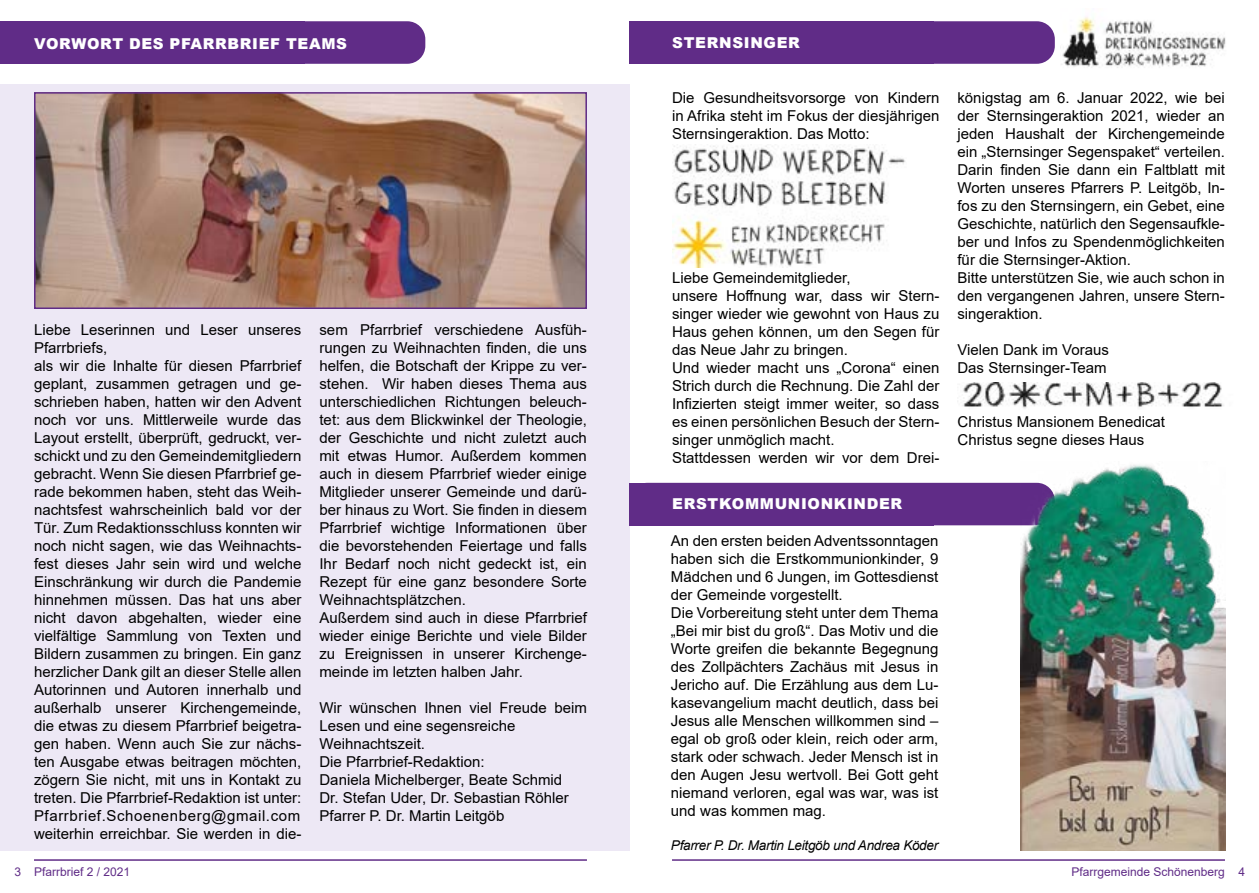
<style>
.page{position:relative;width:1259px;height:893px;background:#fff}
.page>*{position:absolute;margin:0;border:0;box-sizing:border-box;transform-origin:0 0}
.t1{font:15px/18px "Arial";color:#000}
.t2{font:900 15px "Arial";letter-spacing:.045em;color:#fff}
.t3{font:italic 13.5px "Arial";letter-spacing:-.02em;color:#000}
.t4{font:12px "Arial";color:#602c87}
</style>
<div class="page">
<hr style="left:34px;top:859px;width:553px;height:2px;background:#602c87">
<hr style="left:672px;top:859px;width:553px;height:2px;background:#602c87">
<div style="left:0;top:21px;width:425px;height:43px;background:#602c87;border-radius:18px"></div>
<div style="left:0;top:21px;width:305px;height:43px;background:#602c87"></div>
<div style="left:0;top:84px;width:629px;height:766px;background:#ede8f5"></div>
<div style="left:629px;top:21px;width:425px;height:43px;background:#602c87;border-radius:18px"></div>
<div style="left:629px;top:21px;width:305px;height:43px;background:#602c87"></div>
<img style="left:37px;top:95px;width:547px;height:211px">
<div style="left:34px;top:92px;width:553px;height:217px;border:2px solid #602c87"></div>
<img style="left:1060px;top:17px;width:166px;height:51px">
<img style="left:672px;top:145px;width:234px;height:123px">
<img style="left:957px;top:382px;width:267px;height:27px">
<div style="left:629px;top:483px;width:425px;height:42px;background:#602c87;border-radius:18px"></div>
<div style="left:629px;top:483px;width:305px;height:42px;background:#602c87"></div>
<img style="left:1020px;top:465px;width:205px;height:385px">
<p class="t2" style="left:34px;top:33px;width:314px">VORWORT DES PFARRBRIEF TEAMS</p>
<p class="t2" style="left:672px;top:32px;width:129px">STERNSINGER</p>
<p class="t1" style="left:34px;top:320px;width:269px">Liebe Leserinnen und Leser unseres Pfarrbriefs,<br>als wir die Inhalte für diesen Pfarrbrief geplant, zusammen getragen und ge&shy;schrieben haben, hatten wir den Advent noch vor uns. Mittlerweile wurde das Layout erstellt, überprüft, gedruckt, ver&shy;schickt und zu den Gemeindemitgliedern gebracht. Wenn Sie diesen Pfarrbrief ge&shy;rade bekommen haben, steht das Weih&shy;nachtsfest wahrscheinlich bald vor der Tür. Zum Redaktionsschluss konnten wir noch nicht sagen, wie das Weihnachts&shy;fest dieses Jahr sein wird und welche Einschränkung wir durch die Pandemie hinnehmen müssen. Das hat uns aber nicht davon abgehalten, wieder eine vielfältige Sammlung von Texten und Bildern zusammen zu bringen. Ein ganz herzlicher Dank gilt an dieser Stelle allen Autorinnen und Autoren innerhalb und außerhalb unserer Kirchengemeinde, die etwas zu diesem Pfarrbrief beigetra&shy;gen haben. Wenn auch Sie zur nächs&shy;ten Ausgabe etwas beitragen möchten, zögern Sie nicht, mit uns in Kontakt zu treten. Die Pfarrbrief-Redaktion ist unter:<br>Pfarrbrief.Schoenenberg@gmail.com weiterhin erreichbar. Sie werden in die-</p>
<p class="t1" style="left:319px;top:320px;width:269px">sem Pfarrbrief verschiedene Ausfüh&shy;rungen zu Weihnachten finden, die uns helfen, die Botschaft der Krippe zu ver&shy;stehen. Wir haben dieses Thema aus unterschiedlichen Richtungen beleuch&shy;tet: aus dem Blickwinkel der Theologie, der Geschichte und nicht zuletzt auch mit etwas Humor. Außerdem kommen auch in diesem Pfarrbrief wieder einige Mitglieder unserer Gemeinde und darü&shy;ber hinaus zu Wort. Sie finden in diesem Pfarrbrief wichtige Informationen über die bevorstehenden Feiertage und falls Ihr Bedarf noch nicht gedeckt ist, ein Rezept für eine ganz besondere Sorte Weihnachtsplätzchen.<br>Außerdem sind auch in diese Pfarrbrief wieder einige Berichte und viele Bilder zu Ereignissen in unserer Kirchenge&shy;meinde im letzten halben Jahr.</p>
<p class="t1" style="left:319px;top:698px;width:269px">Wir wünschen Ihnen viel Freude beim<br>Lesen und eine segensreiche<br>Weihnachtszeit.<br>Die Pfarrbrief-Redaktion:<br>Daniela Michelberger, Beate Schmid<br>Dr. Stefan Uder, Dr. Sebastian Röhler<br>Pfarrer P. Dr. Martin Leitgöb</p>
<p class="t1" style="left:672px;top:89px;width:269px;text-align:justify">Die Gesundheitsvorsorge von Kindern in Afrika steht im Fokus der diesjährigen Sternsingeraktion. Das Motto:</p>
<p class="t1" style="left:672px;top:269px;width:269px">Liebe Gemeindemitglieder,<br>unsere Hoffnung war, dass wir Stern&shy;singer wieder wie gewohnt von Haus zu Haus gehen können, um den Segen für das Neue Jahr zu bringen.<br>Und wieder macht uns „Corona“ einen Strich durch die Rechnung. Die Zahl der Infizierten steigt immer weiter, so dass es einen persönlichen Besuch der Stern&shy;singer unmöglich macht.<br>Stattdessen werden wir vor dem Drei-</p>
<p class="t2" style="left:672px;top:493px;width:231px">ERSTKOMMUNIONKINDER</p>
<p class="t1" style="left:671px;top:532px;width:269px">An den ersten beiden Adventssonntagen haben sich die Erstkommunionkinder, 9<br>Mädchen und 6 Jungen, im Gottesdienst der Gemeinde vorgestellt.<br>Die Vorbereitung steht unter dem Thema „Bei mir bist du groß“. Das Motiv und die Worte greifen die bekannte Begegnung des Zollpächters Zachäus mit Jesus in Jericho auf. Die Erzählung aus dem Lu&shy;kasevangelium macht deutlich, dass bei Jesus alle Menschen willkommen sind – egal ob groß oder klein, reich oder arm, stark oder schwach. Jeder Mensch ist in den Augen Jesu wertvoll. Bei Gott geht niemand verloren, egal was war, was ist und was kommen mag.</p>
<p class="t3" style="left:671px;top:837px;width:269px">Pfarrer P. Dr. Martin Leitgöb und Andrea Köder</p>
<p class="t1" style="left:957px;top:89px;width:269px">königstag am 6. Januar 2022, wie bei der Sternsingeraktion 2021, wieder an jeden Haushalt der Kirchengemeinde ein „Sternsinger Segenspaket“ verteilen.<br>Darin finden Sie dann ein Faltblatt mit Worten unseres Pfarrers P. Leitgöb, In&shy;fos zu den Sternsingern, ein Gebet, eine Geschichte, natürlich den Segensaufkle&shy;ber und Infos zu Spendenmöglichkeiten für die Sternsinger-Aktion.<br>Bitte unterstützen Sie, wie auch schon in den vergangenen Jahren, unsere Stern&shy;singeraktion.</p>
<p class="t1" style="left:957px;top:341px;width:153px">Vielen Dank im Voraus<br>Das Sternsinger-Team</p>
<p class="t1" style="left:957px;top:412px;width:209px">Christus Mansionem Benedicat<br>Christus segne dieses Haus</p>
<p class="t4" style="left:14px;top:864px;width:117px">3 Pfarrbrief 2 / 2021</p>
<p class="t4" style="left:1071px;top:864px;width:175px">Pfarrgemeinde Schönenberg 4</p>
</div>
